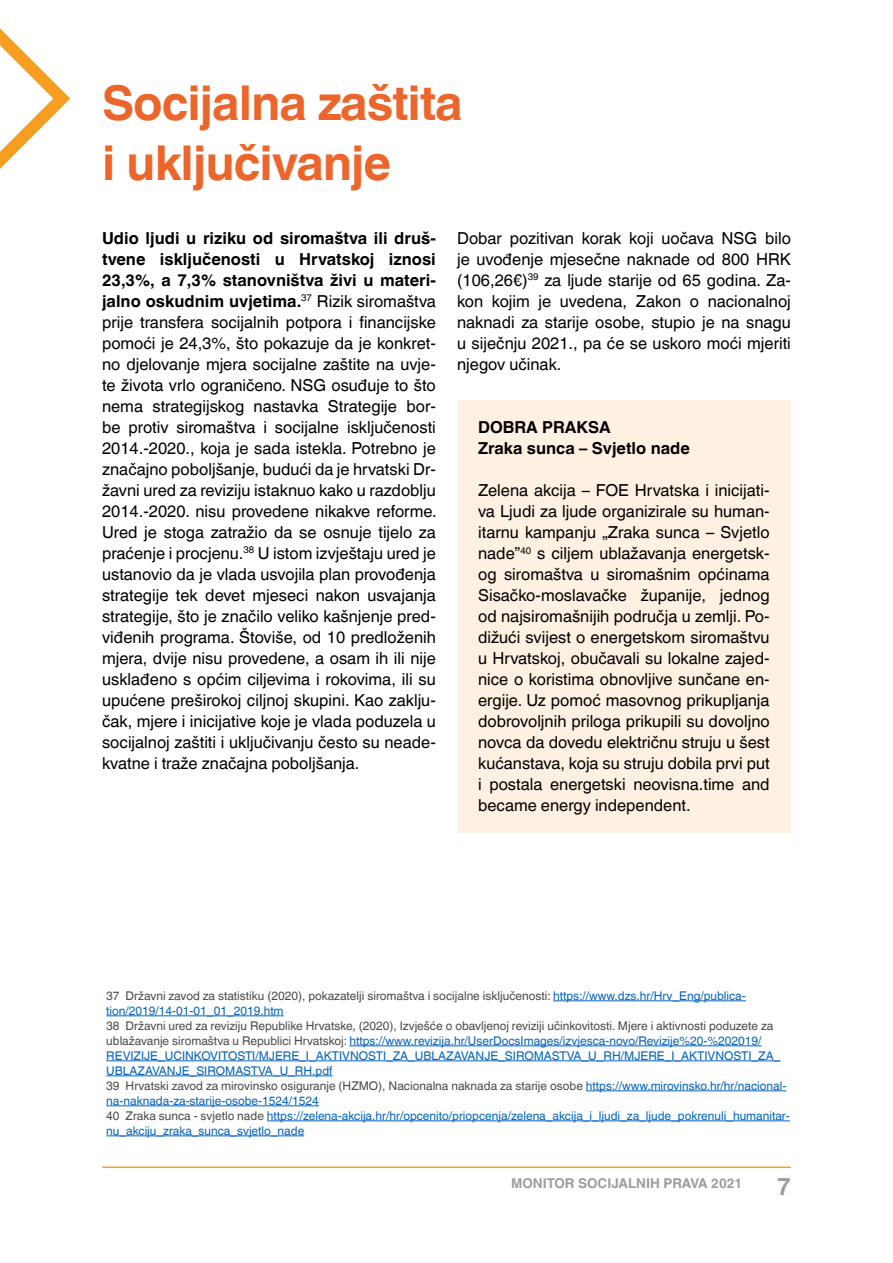
<style>
.page{position:relative;width:893px;height:1263px;background:#fff}
.page>*{position:absolute;margin:0;border:0;box-sizing:border-box;transform-origin:0 0}
.t1{font:700 48px/60px "Helvetica World";letter-spacing:-.02em;color:#ec652b}
.t2{font:700 24px "Helvetica World";color:#9d9d9c}
.t3{font:16.5px/21px "Helvetica World";color:#000;text-align:justify}
.t4{font:700 16.5px/21px "Helvetica World";color:#000}
.t5{font:700 13.5px "Helvetica World";color:#9d9d9c}
.t6{font:12px/15px "Helvetica World";color:#0563c1}
.t7{font:12px/15px "Helvetica World";color:#4a4a49}
.s1{font-weight:700}
.s2{color:#0563c1}
.s3{color:#4a4a49}
</style>
<div class="page">
<svg style="left:0;top:28px;width:71px;height:141px"></svg>
<hr style="left:102px;top:1166px;width:689px;height:2px;background:#f59e1f">
<hr style="left:553px;top:1000px;width:193px;height:1px;background:#0563c1">
<hr style="left:106px;top:1015px;width:178px;height:1px;background:#0563c1">
<hr style="left:349px;top:1045px;width:413px;height:1px;background:#0563c1">
<hr style="left:106px;top:1060px;width:674px;height:1px;background:#0563c1">
<hr style="left:106px;top:1075px;width:227px;height:1px;background:#0563c1">
<hr style="left:586px;top:1090px;width:200px;height:1px;background:#0563c1">
<hr style="left:106px;top:1105px;width:213px;height:1px;background:#0563c1">
<hr style="left:267px;top:1120px;width:523px;height:1px;background:#0563c1">
<hr style="left:106px;top:1135px;width:198px;height:1px;background:#0563c1">
<div style="left:457px;top:400px;width:334px;height:75px;background:#fff1e1"></div>
<div style="left:457px;top:463px;width:334px;height:369px;background:#fff1e1"></div>
<h1 class="t1" style="left:102px;top:73px;width:362px">Socijalna zaštita i uključivanje</h1>
<p class="t3" style="left:102px;top:228px;width:336px"><span class="s1">Udio ljudi u riziku od siromaštva ili druš&shy;tvene isključenosti u Hrvatskoj iznosi 23,3%, a 7,3% stanovništva živi u materi&shy;jalno oskudnim uvjetima.</span><sup>37</sup> Rizik siromaštva prije transfera socijalnih potpora i financijske pomoći je 24,3%, što pokazuje da je konkret&shy;no djelovanje mjera socijalne zaštite na uvje&shy;te života vrlo ograničeno. NSG osuđuje to što nema strategijskog nastavka Strategije bor&shy;be protiv siromaštva i socijalne isključenosti 2014.-2020., koja je sada istekla. Potrebno je značajno poboljšanje, budući da je hrvatski Dr&shy;žavni ured za reviziju istaknuo kako u razdoblju 2014.-2020. nisu provedene nikakve reforme.<br>Ured je stoga zatražio da se osnuje tijelo za praćenje i procjenu.<sup>38</sup> U istom izvještaju ured je ustanovio da je vlada usvojila plan provođenja strategije tek devet mjeseci nakon usvajanja strategije, što je značilo veliko kašnjenje pred&shy;viđenih programa. Štoviše, od 10 predloženih mjera, dvije nisu provedene, a osam ih ili nije usklađeno s općim ciljevima i rokovima, ili su upućene preširokoj ciljnoj skupini. Kao zaklju&shy;čak, mjere i inicijative koje je vlada poduzela u socijalnoj zaštiti i uključivanju često su neade&shy;kvatne i traže značajna poboljšanja.</p>
<p class="t3" style="left:457px;top:228px;width:335px">Dobar pozitivan korak koji uočava NSG bilo je uvođenje mjesečne naknade od 800 HRK (106,26€)<sup>39</sup> za ljude starije od 65 godina. Za&shy;kon kojim je uvedena, Zakon o nacionalnoj naknadi za starije osobe, stupio je na snagu u siječnju 2021., pa će se uskoro moći mjeriti njegov učinak.</p>
<p class="t4" style="left:478px;top:417px;width:213px">DOBRA PRAKSA<br>Zraka sunca – Svjetlo nade</p>
<p class="t3" style="left:478px;top:480px;width:293px">Zelena akcija – FOE Hrvatska i inicijati&shy;va Ljudi za ljude organizirale su human&shy;itarnu kampanju „Zraka sunca – Svjetlo nade”<sup>40</sup> s ciljem ublažavanja energetsk&shy;og siromaštva u siromašnim općinama Sisačko-moslavačke županije, jednog od najsiromašnijih područja u zemlji. Po&shy;dižući svijest o energetskom siromaštvu u Hrvatskoj, obučavali su lokalne zajed&shy;nice o koristima obnovljive sunčane en&shy;ergije. Uz pomoć masovnog prikupljanja dobrovoljnih priloga prikupili su dovoljno novca da dovedu električnu struju u šest kućanstava, koja su struju dobila prvi put i postala energetski neovisna.time and became energy independent.</p>
<p class="t7" style="left:106px;top:989px;width:641px">37 Državni zavod za statistiku (2020), pokazatelji siromaštva i socijalne isključenosti: <span class="s2">https://www.dzs.hr/Hrv_Eng/publica&shy;tion/2019/14-01-01_01_2019.htm</span></p>
<p class="t6" style="left:106px;top:1019px;width:685px"><span class="s3">38 Državni ured za reviziju Republike Hrvatske, (2020), Izvješće o obavljenoj reviziji učinkovitosti. Mjere i aktivnosti poduzete za ublažavanje siromaštva u Republici Hrvatskoj:</span> https://www.revizija.hr/UserDocsImages/izvjesca-novo/Revizije%20-%202019/ REVIZIJE_UCINKOVITOSTI/MJERE_I_AKTIVNOSTI_ZA_UBLAZAVANJE_SIROMASTVA_U_RH/MJERE_I_AKTIVNOSTI_ZA_ UBLAZAVANJE_SIROMASTVA_U_RH.pdf<br><span class="s3">39 Hrvatski zavod za mirovinsko osiguranje (HZMO), Nacionalna naknada za starije osobe</span> https://www.mirovinsko.hr/hr/nacional&shy;na-naknada-za-starije-osobe-1524/1524<br><span class="s3">40 Zraka sunca - svjetlo nade</span> https://zelena-akcija.hr/hr/opcenito/priopcenja/zelena_akcija_i_ljudi_za_ljude_pokrenuli_humanitar&shy;nu_akciju_zraka_sunca_svjetlo_nade</p>
<p class="t5" style="left:511px;top:1175px;width:233px">MONITOR SOCIJALNIH PRAVA 2021</p>
<h2 class="t2" style="left:777px;top:1173px;width:15px">7</h2>
</div>
